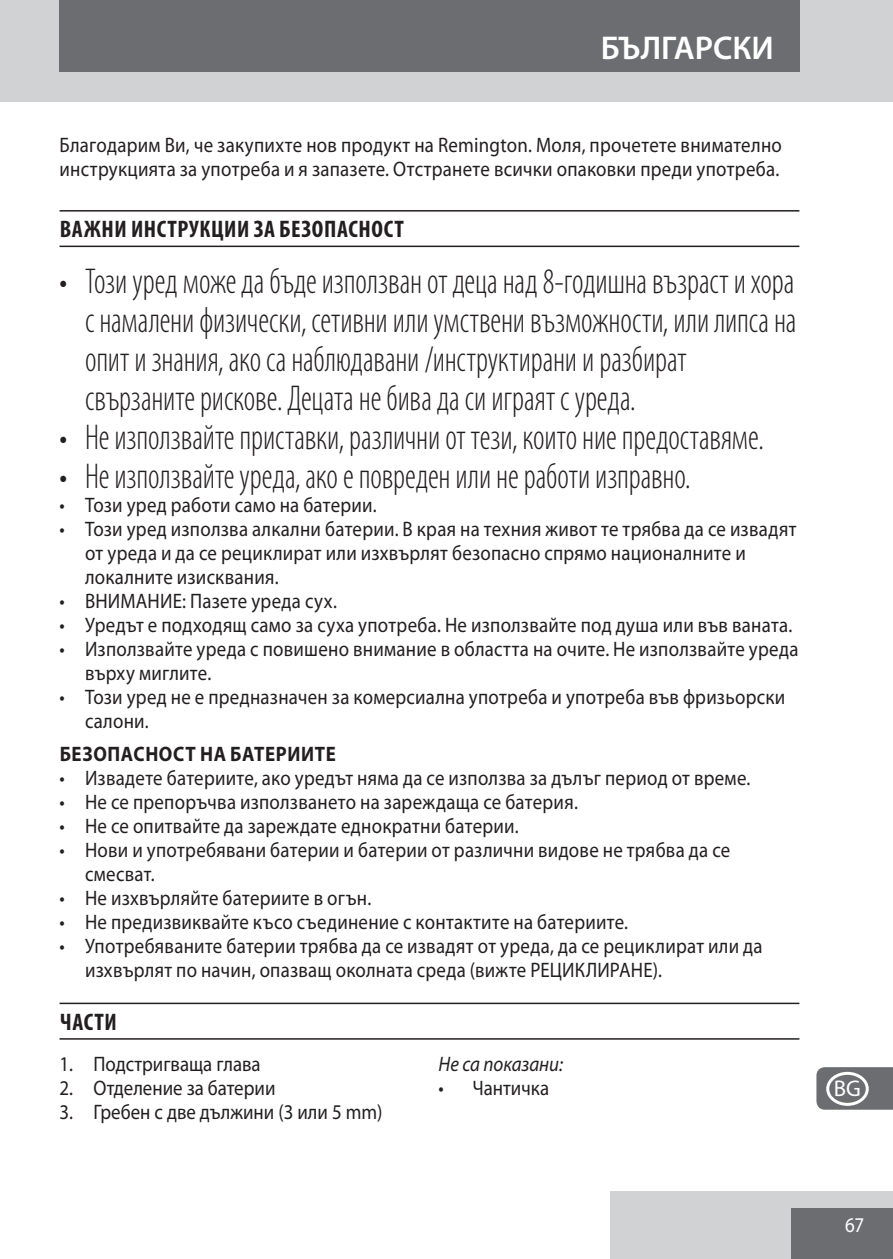
<style>
.page{position:relative;width:893px;height:1259px;background:#fff}
.page>*{position:absolute;margin:0;border:0;box-sizing:border-box;transform-origin:0 0}
.t1{font:300 condensed 36px/39px "Myriad Pro";letter-spacing:-.005em;color:#231f20;scale:.9 1}
.t2{font:600 33px "Myriad Pro";color:#fff}
.heading{font:700 condensed 24px "Myriad Pro";letter-spacing:.025em;color:#231f20}
.t3{font:22.8px "Myriad Pro";color:#fff}
.default{font:21px/24px "Myriad Pro";letter-spacing:.015em;color:#231f20;scale:.9 1}
.t4{font:700 21px "Myriad Pro";letter-spacing:.035em;color:#231f20;scale:.9 1}
.Parts{font:italic 21px "Myriad Pro";color:#231f20;scale:.9 1}
.t5{font:21px "Myriad Pro";color:#fff;scale:.9 1}
</style>
<div class="page">
<div style="left:611px;top:1191px;width:282px;height:68px;background:#d1d2d4"></div>
<div style="left:791px;top:1208px;width:102px;height:51px;background:#6c6d70"></div>
<div style="left:0;top:0;width:893px;height:102px;background:#d1d2d4"></div>
<div style="left:59px;top:0;width:740px;height:72px;background:#6c6d70"></div>
<svg style="left:816px;top:1067px;width:77px;height:42px"></svg>
<div style="left:826px;top:1071px;width:43px;height:35px;border:3px solid #fff;border-radius:50%"></div>
<hr style="left:60px;top:210px;width:739px;height:2px;background:#231f20">
<hr style="left:60px;top:246px;width:739px;height:1px;background:#231f20">
<hr style="left:60px;top:1002px;width:739px;height:2px;background:#231f20">
<hr style="left:60px;top:1038px;width:739px;height:1px;background:#231f20">
<p class="t2" style="left:601px;top:27px;width:175px">БЪЛГАРСКИ</p>
<p class="default" style="left:60px;top:132px;width:804px">Благодарим Ви, че закупихте нов продукт на Remington. Моля, прочетете внимателно инструкцията за употреба и я запазете. Отстранете всички опаковки преди употреба.</p>
<p class="heading" style="left:60px;top:214px;width:346px">ВАЖНИ ИНСТРУКЦИИ ЗА БЕЗОПАСНОСТ</p>
<p class="t1" style="left:85px;top:262px;width:792px;text-indent:-26px">• Този уред може да бъде използван от деца над 8-годишна възраст и хора с намалени физически, сетивни или умствени възможности, или липса на опит и знания, ако са наблюдавани /инструктирани и разбират свързаните рискове. Децата не бива да си играят с уреда.</p>
<p class="t1" style="left:60px;top:418px;width:784px">• Не използвайте приставки, различни от тези, които ние предоставяме.</p>
<p class="t1" style="left:60px;top:457px;width:703px">• Не използвайте уреда, ако е повреден или не работи изправно.</p>
<p class="default" style="left:60px;top:493px;width:354px">• Този уред работи само на батерии.</p>
<p class="default" style="left:85px;top:517px;width:792px;text-indent:-26px">• Този уред използва алкални батерии. В края на техния живот те трябва да се извадят от уреда и да се рециклират или изхвърлят безопасно спрямо националните и локалните изисквания.</p>
<p class="default" style="left:60px;top:589px;width:310px">• ВНИМАНИЕ: Пазете уреда сух.</p>
<p class="default" style="left:60px;top:613px;width:816px">• Уредът е подходящ само за суха употреба. Не използвайте под душа или във ваната.</p>
<p class="default" style="left:85px;top:637px;width:794px;text-indent:-26px">• Използвайте уреда с повишено внимание в областта на очите. Не използвайте уреда върху миглите.</p>
<p class="default" style="left:85px;top:685px;width:779px;text-indent:-26px">• Този уред не е предназначен за комерсиална употреба и употреба във фризьорски салони.</p>
<p class="t4" style="left:60px;top:740px;width:308px">БЕЗОПАСНОСТ НА БАТЕРИИТЕ</p>
<p class="default" style="left:60px;top:765px;width:769px">• Извадете батериите, ако уредът няма да се използва за дълъг период от време.</p>
<p class="default" style="left:60px;top:789px;width:577px">• Не се препоръчва използването на зареждаща се батерия.</p>
<p class="default" style="left:60px;top:813px;width:512px">• Не се опитвайте да зареждате еднократни батерии.</p>
<p class="default" style="left:85px;top:837px;width:718px;text-indent:-26px">• Нови и употребявани батерии и батерии от различни видове не трябва да се смесват.</p>
<p class="default" style="left:60px;top:885px;width:348px">• Не изхвърляйте батериите в огън.</p>
<p class="default" style="left:60px;top:909px;width:633px">• Не предизвиквайте късо съединение с контактите на батериите.</p>
<p class="default" style="left:85px;top:933px;width:754px;text-indent:-26px">• Употребяваните батерии трябва да се извадят от уреда, да се рециклират или да изхвърлят по начин, опазващ околната среда (вижте РЕЦИКЛИРАНЕ).</p>
<p class="heading" style="left:60px;top:1006px;width:58px">ЧАСТИ</p>
<p class="default" style="left:60px;top:1051px;width:225px">1. Подстригваща глава</p>
<p class="default" style="left:60px;top:1075px;width:241px">2. Отделение за батерии</p>
<p class="default" style="left:60px;top:1099px;width:360px">3. Гребен с две дължини (3 или 5 mm)</p>
<p class="Parts" style="left:438px;top:1050px;width:140px">Не са показани:</p>
<p class="default" style="left:438px;top:1075px;width:124px">• Чантичка</p>
<p class="t3" style="left:834px;top:1074px;width:29px">BG</p>
<p class="t5" style="left:845px;top:1212px;width:23px">67</p>
</div>
